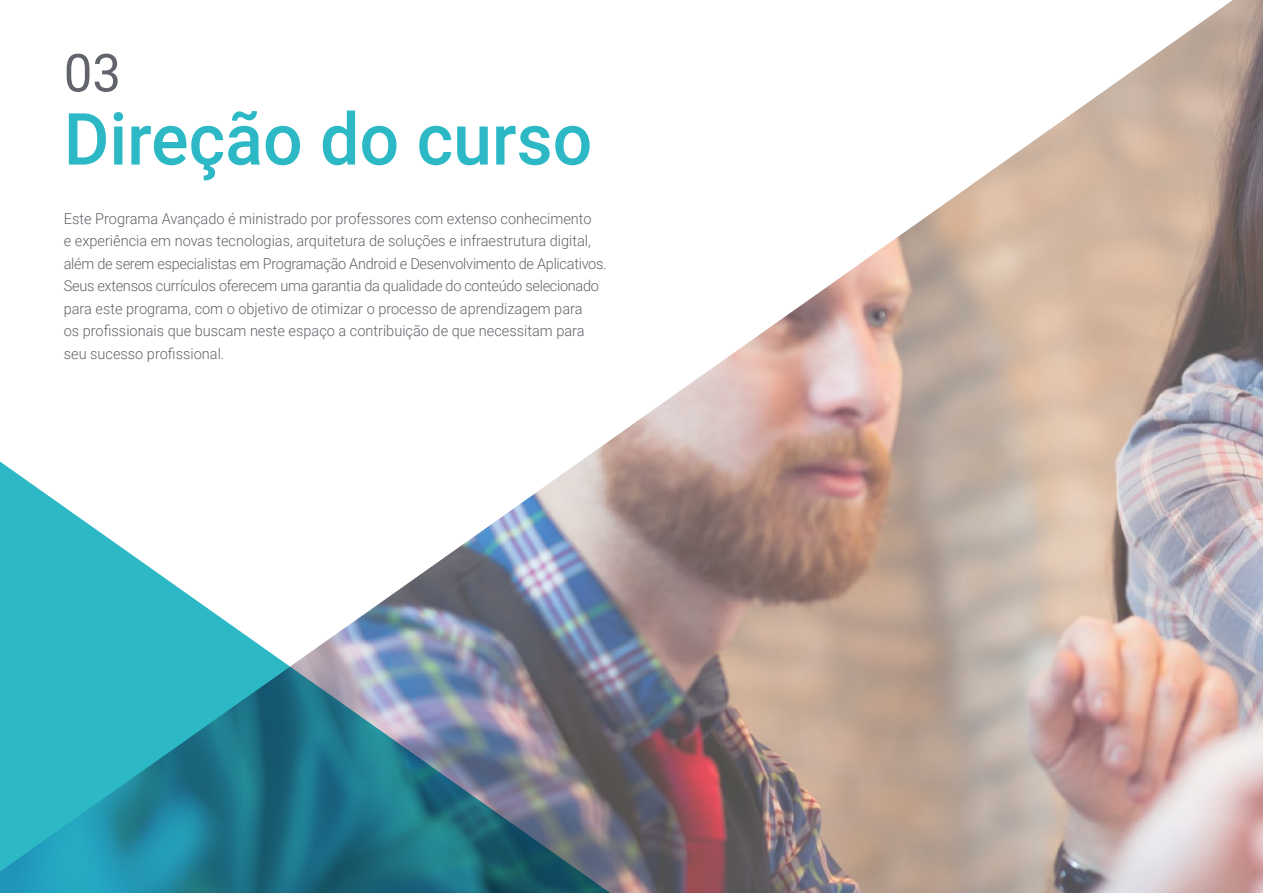
<style>
.page{position:relative;width:1263px;height:893px;background:#fff}
.page>*{position:absolute;margin:0;border:0;box-sizing:border-box;transform-origin:0 0}
.t1{font:500 72px "Roboto";color:#2db8c5}
.t2{font:52.5px "Roboto";color:#61646a}
.t3{font:300 15px/22.5px "Roboto";color:#61646a}
</style>
<div class="page">
<img style="left:602px;top:0;width:661px;height:893px">
<img style="left:0;top:446px;width:640px;height:447px">
<h2 class="t2" style="left:64px;top:36px;width:59px">03</h2>
<h1 class="t1" style="left:64px;top:89px;width:530px">Direção do curso</h1>
<p class="t3" style="left:64px;top:207px;width:544px">Este Programa Avançado é ministrado por professores com extenso conhecimento<br>e experiência em novas tecnologias, arquitetura de soluções e infraestrutura digital, além de serem especialistas em Programação Android e Desenvolvimento de Aplicativos.<br>Seus extensos currículos oferecem uma garantia da qualidade do conteúdo selecionado para este programa, com o objetivo de otimizar o processo de aprendizagem para<br>os profissionais que buscam neste espaço a contribuição de que necessitam para seu sucesso profissional.</p>
</div>
